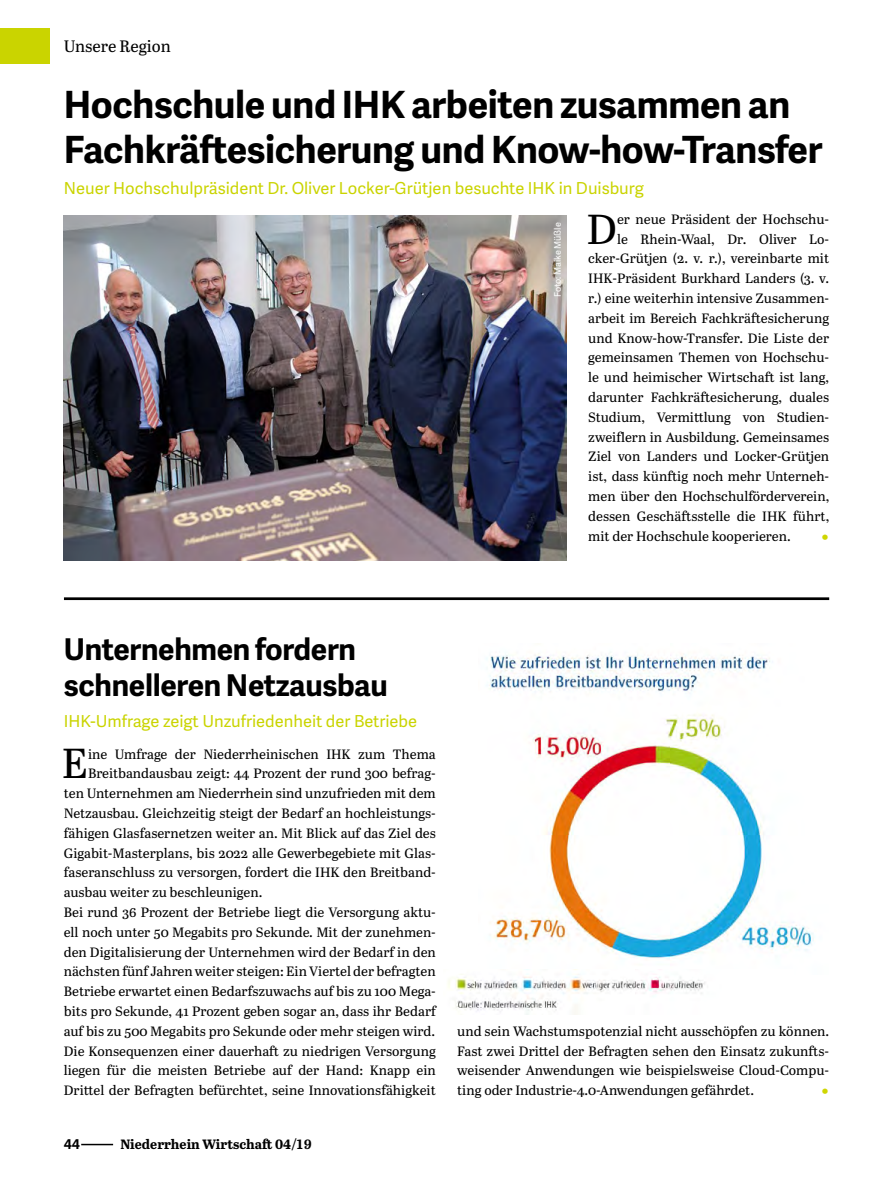
<style>
.page{position:relative;width:893px;height:1191px;background:#fff}
.page>*{position:absolute;margin:0;border:0;box-sizing:border-box;transform-origin:0 0}
.t1{font:41.85px "Abril Text";color:#000}
.t2{font:700 37.5px/45px "Adelle Sans";letter-spacing:-.01em;color:#000}
.t3{font:700 30px/36px "Adelle Sans";letter-spacing:-.01em;color:#000}
.t4{font:16.5px "Adelle Sans";color:#cad400}
.t5{font:16.5px "Abril Text";color:#000}
.t6{font:13.5px/19.8px "Abril Text";color:#000;text-align:justify}
.t7{font:700 13.5px "Abril Text";color:#000}
.t8{font:700 13.5px "Adelle Sans";color:#000}
.t9{font:12.9px "Abril Text";color:#cfd600}
.t10{font:9px "Adelle Sans";color:#fff}
</style>
<div class="page">
<hr style="left:81px;top:1143px;width:32px;height:2px;background:#000">
<img style="left:64px;top:215px;width:503px;height:345px">
<div style="left:0;top:29px;width:49px;height:35px;background:#cad400"></div>
<hr style="left:64px;top:597px;width:765px;height:3px;background:#000">
<img style="left:486px;top:653px;width:329px;height:306px">
<img style="left:448px;top:969px;width:258px;height:45px">
<p class="t5" style="left:64px;top:34px;width:109px">Unsere Region</p>
<h2 class="t2" style="left:64px;top:80px;width:760px">Hochschule und IHK arbeiten zusammen an<br>Fachkräftesicherung und Know-how-Transfer</h2>
<p class="t4" style="left:64px;top:176px;width:581px">Neuer Hochschulpräsident Dr. Oliver Locker-Grütjen besuchte IHK in Duisburg</p>
<p class="t10" style="left:551px;top:297px;width:76px;rotate:-90deg">Foto: Maike Müßle</p>
<h1 class="t1" style="left:587px;top:198px;width:32px">D</h1>
<p class="t6" style="left:617px;top:208px;width:214px">er neue Präsident der Hochschu-</p>
<p class="t6" style="left:617px;top:228px;width:214px">le Rhein-Waal, Dr. Oliver Lo-</p>
<p class="t6" style="left:588px;top:248px;width:242px">cker-Grütjen (2. v. r.), vereinbarte mit</p>
<p class="t6" style="left:588px;top:268px;width:242px">IHK-Präsident Burkhard Landers (3. v.</p>
<p class="t6" style="left:588px;top:288px;width:242px">r.) eine weiterhin intensive Zusammen-</p>
<p class="t6" style="left:588px;top:307px;width:242px">arbeit im Bereich Fachkräftesicherung</p>
<p class="t6" style="left:588px;top:327px;width:242px">und Know-how-Transfer. Die Liste der</p>
<p class="t6" style="left:588px;top:347px;width:242px">gemeinsamen Themen von Hochschu-</p>
<p class="t6" style="left:588px;top:367px;width:242px">le und heimischer Wirtschaft ist lang,</p>
<p class="t6" style="left:588px;top:387px;width:242px">darunter Fachkräftesicherung, duales</p>
<p class="t6" style="left:588px;top:406px;width:242px">Studium, Vermittlung von Studien-</p>
<p class="t6" style="left:588px;top:426px;width:242px">zweiflern in Ausbildung. Gemeinsames</p>
<p class="t6" style="left:588px;top:446px;width:242px">Ziel von Landers und Locker-Grütjen</p>
<p class="t6" style="left:588px;top:466px;width:242px">ist, dass künftig noch mehr Unterneh-</p>
<p class="t6" style="left:588px;top:486px;width:242px">men über den Hochschulförderverein,</p>
<p class="t6" style="left:588px;top:505px;width:242px">dessen Geschäftsstelle die IHK führt,</p>
<p class="t6" style="left:588px;top:525px;width:204px">mit der Hochschule kooperieren.</p>
<p class="t9" style="left:821px;top:527px;width:9px">○</p>
<h3 class="t3" style="left:64px;top:629px;width:325px">Unternehmen fordern schnelleren Netzausbau</h3>
<p class="t4" style="left:64px;top:709px;width:355px">IHK-Umfrage zeigt Unzufriedenheit der Betriebe</p>
<h1 class="t1" style="left:62px;top:733px;width:28px">E</h1>
<p class="t6" style="left:88px;top:743px;width:349px">ine Umfrage der Niederrheinischen IHK zum Thema</p>
<p class="t6" style="left:88px;top:763px;width:349px">Breitbandausbau zeigt: 44 Prozent der rund 300 befrag-</p>
<p class="t6" style="left:64px;top:783px;width:374px">ten Unternehmen am Niederrhein sind unzufrieden mit dem</p>
<p class="t6" style="left:64px;top:802px;width:374px">Netzausbau. Gleichzeitig steigt der Bedarf an hochleistungs-</p>
<p class="t6" style="left:64px;top:822px;width:374px">fähigen Glasfasernetzen weiter an. Mit Blick auf das Ziel des</p>
<p class="t6" style="left:64px;top:842px;width:374px">Gigabit-Masterplans, bis 2022 alle Gewerbegebiete mit Glas-</p>
<p class="t6" style="left:64px;top:862px;width:374px">faseranschluss zu versorgen, fordert die IHK den Breitband-</p>
<p class="t6" style="left:64px;top:882px;width:200px">ausbau weiter zu beschleunigen.</p>
<p class="t6" style="left:64px;top:901px;width:374px">Bei rund 36 Prozent der Betriebe liegt die Versorgung aktu-</p>
<p class="t6" style="left:64px;top:921px;width:374px">ell noch unter 50 Megabits pro Sekunde. Mit der zunehmen-</p>
<p class="t6" style="left:64px;top:941px;width:374px">den Digitalisierung der Unternehmen wird der Bedarf in den</p>
<p class="t6" style="left:64px;top:961px;width:374px">nächsten fünf Jahren weiter steigen: Ein Viertel der befragten</p>
<p class="t6" style="left:64px;top:981px;width:374px">Betriebe erwartet einen Bedarfszuwachs auf bis zu 100 Mega-</p>
<p class="t6" style="left:64px;top:1000px;width:374px">bits pro Sekunde, 41 Prozent geben sogar an, dass ihr Bedarf</p>
<p class="t6" style="left:64px;top:1020px;width:373px">auf bis zu 500 Megabits pro Sekunde oder mehr steigen wird.</p>
<p class="t6" style="left:64px;top:1040px;width:374px">Die Konsequenzen einer dauerhaft zu niedrigen Versorgung</p>
<p class="t6" style="left:64px;top:1060px;width:374px">liegen für die meisten Betriebe auf der Hand: Knapp ein</p>
<p class="t6" style="left:64px;top:1080px;width:374px">Drittel der Befragten befürchtet, seine Innovationsfähigkeit</p>
<p class="t8" style="left:64px;top:1134px;width:18px">44</p>
<p class="t7" style="left:120px;top:1134px;width:193px">Niederrhein Wirtschaft 04/19</p>
<p class="t6" style="left:457px;top:1020px;width:374px">und sein Wachstumspotenzial nicht ausschöpfen zu können.<br>Fast zwei Drittel der Befragten sehen den Einsatz zukunfts&shy;weisender Anwendungen wie beispielsweise Cloud-Compu&shy;ting oder Industrie-4.0-Anwendungen gefährdet.</p>
<p class="t9" style="left:821px;top:1081px;width:9px">○</p>
</div>
